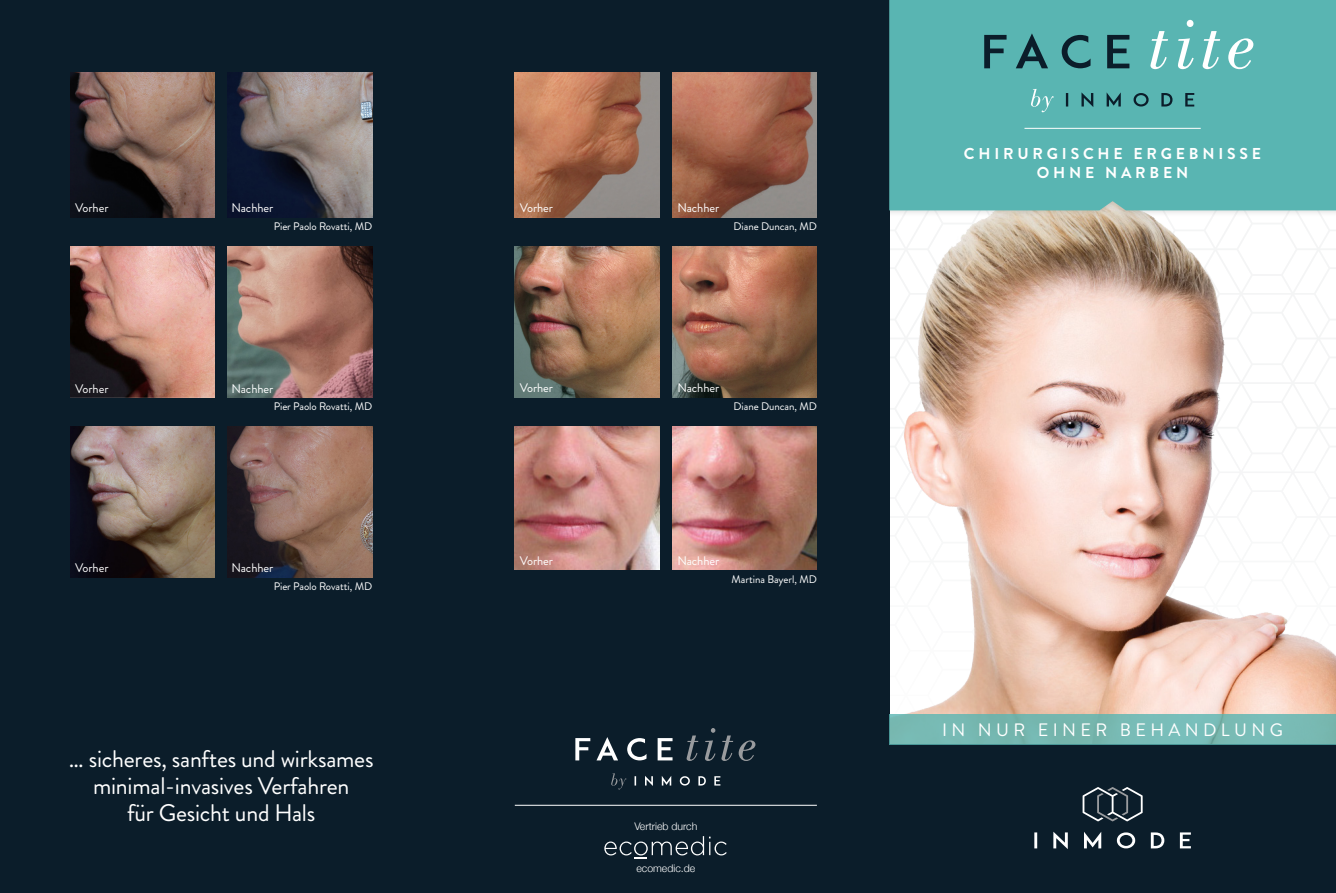
<style>
.page{position:relative;width:1336px;height:893px;background:#fff}
.page>*{position:absolute;margin:0;border:0;box-sizing:border-box;transform-origin:0 0}
.t1{font:24px/27px "Brandon Grotesque";letter-spacing:-.01em;color:#fff;text-align:center}
.t2{font:18px "Brandon Grotesque";color:#fff}
.t3{font:700 15.75px/18.9px "Brandon Grotesque";color:#fff;text-align:center}
.t4{font:12.45px "Brandon Grotesque";letter-spacing:-.005em;color:#fff}
.t5{font:10.95px "Brandon Grotesque";letter-spacing:-.005em;color:#fff}
.t6{font:300 10.5px "Helvetica Neue";color:#fff}
</style>
<div class="page">
<img style="left:889px;top:218px;width:446px;height:496px">
<div style="left:0;top:0;width:889px;height:893px;background:#0b1d2a"></div>
<div style="left:887px;top:745px;width:448px;height:148px;background:#0b1d2a"></div>
<div style="left:889px;top:714px;width:446px;height:31px;background:#78bab4"></div>
<div style="left:889px;top:0;width:446px;height:218px;background:#231f20;opacity:.2"></div>
<div style="left:889px;top:0;width:446px;height:210px;background:#59b5b2"></div>
<svg style="left:1030px;top:89px;width:23px;height:23px"></svg>
<svg style="left:1065px;top:92px;width:129px;height:15px;background:#479292"></svg>
<svg style="left:1034px;top:787px;width:156px;height:62px"></svg>
<img style="left:227px;top:72px;width:145px;height:145px">
<img style="left:70px;top:72px;width:145px;height:145px">
<img style="left:70px;top:247px;width:145px;height:151px">
<img style="left:227px;top:247px;width:145px;height:151px">
<img style="left:70px;top:426px;width:145px;height:151px">
<img style="left:227px;top:426px;width:145px;height:151px">
<hr style="left:1024px;top:128px;width:176px;height:1px;background:#fff">
<img style="left:514px;top:72px;width:145px;height:145px">
<img style="left:672px;top:72px;width:144px;height:145px">
<img style="left:514px;top:246px;width:145px;height:151px">
<img style="left:672px;top:246px;width:144px;height:151px">
<img style="left:514px;top:426px;width:145px;height:144px">
<img style="left:672px;top:426px;width:144px;height:144px">
<svg style="left:604px;top:836px;width:122px;height:22px"></svg>
<hr style="left:514px;top:805px;width:302px;height:1px;background:#fff">
<svg style="left:984px;top:33px;width:145px;height:35px;background:#418889"></svg>
<svg style="left:1150px;top:20px;width:103px;height:49px;background:#79c3c1"></svg>
<svg style="left:611px;top:773px;width:15px;height:16px"></svg>
<svg style="left:634px;top:776px;width:86px;height:10px"></svg>
<svg style="left:575px;top:737px;width:97px;height:23px"></svg>
<svg style="left:686px;top:728px;width:69px;height:33px"></svg>
<p class="t4" style="left:75px;top:199px;width:35px">Vorher</p>
<p class="t4" style="left:231px;top:199px;width:43px">Nachher</p>
<p class="t5" style="left:274px;top:219px;width:100px">Pier Paolo Rovatti, MD</p>
<p class="t4" style="left:75px;top:380px;width:35px">Vorher</p>
<p class="t4" style="left:231px;top:380px;width:43px">Nachher</p>
<p class="t5" style="left:274px;top:399px;width:100px">Pier Paolo Rovatti, MD</p>
<p class="t4" style="left:75px;top:559px;width:35px">Vorher</p>
<p class="t4" style="left:231px;top:559px;width:43px">Nachher</p>
<p class="t5" style="left:274px;top:579px;width:100px">Pier Paolo Rovatti, MD</p>
<p class="t1" style="left:69px;top:745px;width:306px">… sicheres, sanftes und wirksames minimal-invasives Verfahren<br>für Gesicht und Hals</p>
<p class="t4" style="left:520px;top:199px;width:35px">Vorher</p>
<p class="t4" style="left:677px;top:199px;width:43px">Nachher</p>
<p class="t5" style="left:733px;top:219px;width:85px">Diane Duncan, MD</p>
<p class="t4" style="left:520px;top:379px;width:35px">Vorher</p>
<p class="t4" style="left:677px;top:379px;width:43px">Nachher</p>
<p class="t5" style="left:733px;top:399px;width:85px">Diane Duncan, MD</p>
<p class="t4" style="left:520px;top:552px;width:35px">Vorher</p>
<p class="t4" style="left:677px;top:552px;width:43px">Nachher</p>
<p class="t5" style="left:731px;top:571px;width:87px">Martina Bayerl, MD</p>
<p class="t6" style="left:634px;top:820px;width:65px">Vertrieb durch</p>
<p class="t6" style="left:636px;top:862px;width:60px">ecomedic.de</p>
<p class="t3" style="left:963px;top:144px;width:298px">C H I R U R G I S C H E E R G E B N I S S E<br>O H N E N A R B E N</p>
<p class="t2" style="left:942px;top:717px;width:342px">I N N U R E I N E R B E H A N D L U N G</p>
</div>
